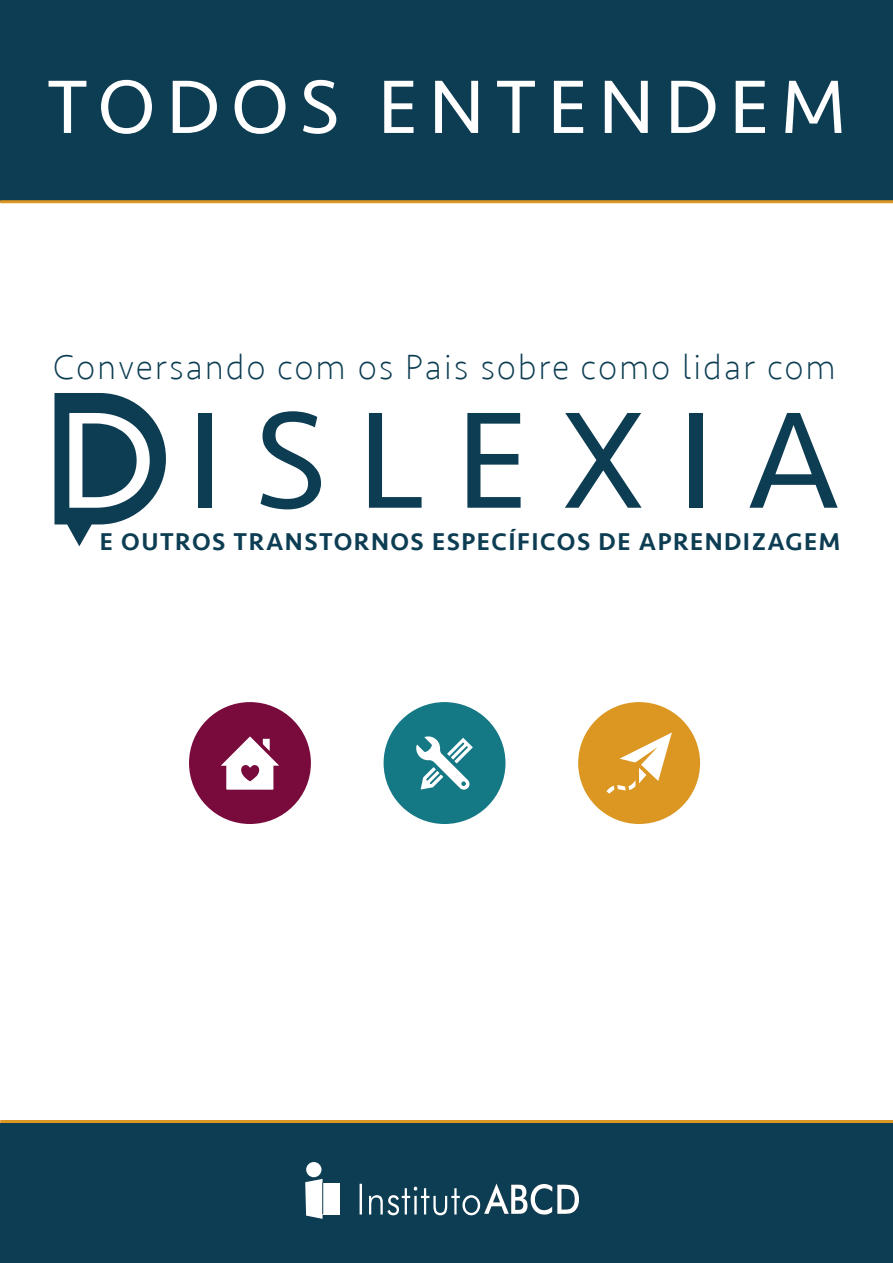
<style>
.page{position:relative;width:893px;height:1263px;background:#fff}
.page>*{position:absolute;margin:0;border:0;box-sizing:border-box;transform-origin:0 0}
.t1{font:142.2px "Seravek";letter-spacing:.22em;color:#0d3d53}
.t2{font:78.3px "Seravek";letter-spacing:.14em;color:#fff}
.t3{font:200 36px "Seravek";letter-spacing:.06em;color:#0d3d53}
.t4{font:500 25.05px "Seravek";letter-spacing:.06em;color:#0d3d53}
.s1{color:#fff}
</style>
<div class="page">
<div style="left:0;top:1123px;width:893px;height:140px;background:#0d3d53"></div>
<svg style="left:54px;top:393px;width:112px;height:153px"></svg>
<svg style="left:360px;top:1183px;width:219px;height:32px"></svg>
<div style="left:306px;top:1162px;width:15px;height:15px;background:#fff;border-radius:50%"></div>
<div style="left:322px;top:1183px;width:17px;height:31px;background:#fff"></div>
<svg style="left:305px;top:1179px;width:18px;height:40px"></svg>
<hr style="left:322px;top:1183px;width:1px;height:31px;background:#0d3d53">
<div style="left:0;top:0;width:893px;height:202px;background:#0d3d53"></div>
<hr style="left:0;top:200px;width:893px;height:3px;background:#dc9723">
<hr style="left:0;top:1120px;width:893px;height:3px;background:#dc9723">
<div style="left:189px;top:702px;width:122px;height:122px;background:#790b3c;border-radius:50%"></div>
<svg style="left:221px;top:736px;width:58px;height:54px"></svg>
<div style="left:578px;top:702px;width:122px;height:122px;background:#dc9723;border-radius:50%"></div>
<svg style="left:606px;top:732px;width:66px;height:61px"></svg>
<div style="left:384px;top:702px;width:121px;height:122px;background:#147885;border-radius:50%"></div>
<svg style="left:416px;top:736px;width:57px;height:54px"></svg>
<h2 class="t2" style="left:47px;top:46px;width:801px">TODOS ENTENDEM</h2>
<h3 class="t3" style="left:53px;top:346px;width:784px">Conversando com os Pais sobre como lidar com</h3>
<h1 class="t1" style="left:58px;top:350px;width:785px"><span class="s1">D</span>ISLEXIA</h1>
<p class="t4" style="left:100px;top:526px;width:742px">E OUTROS TRANSTORNOS ESPECÍFICOS DE APRENDIZAGEM</p>
</div>
